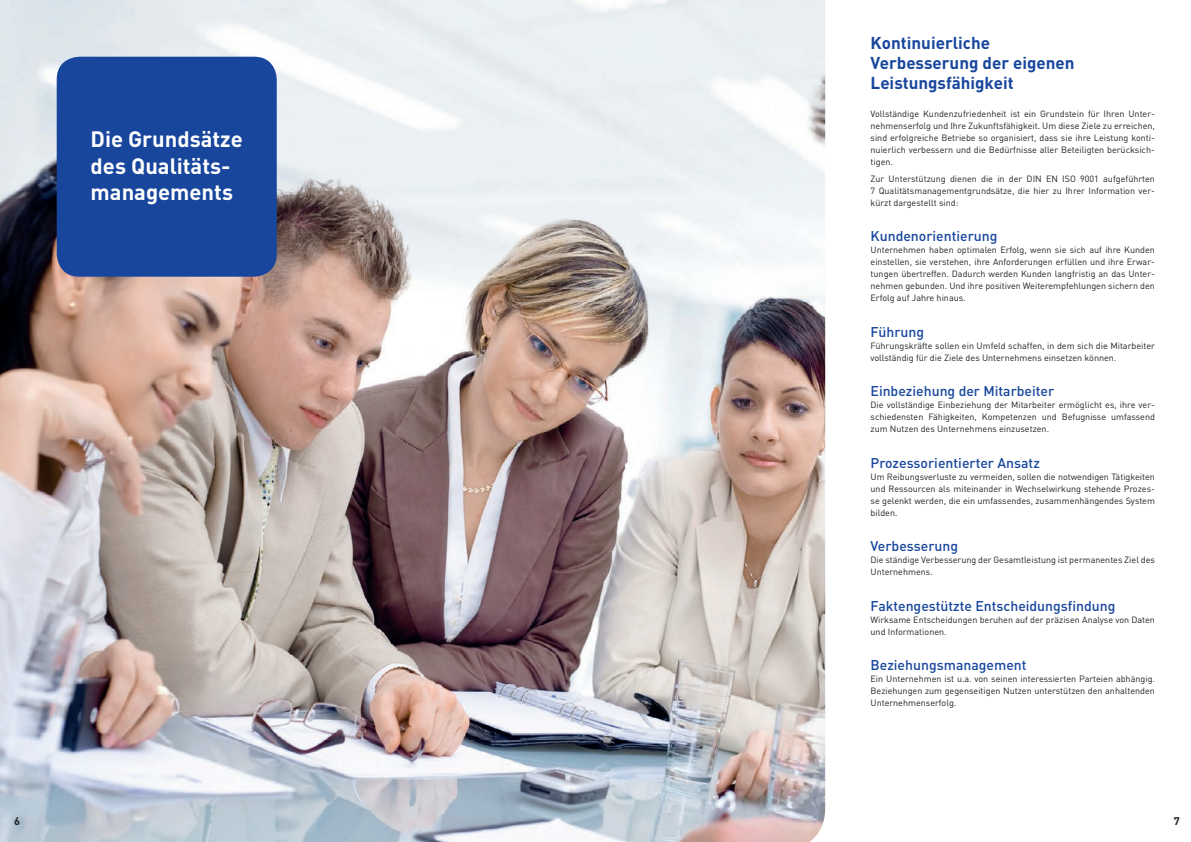
<style>
.page{position:relative;width:1191px;height:842px;background:#fff}
.page>*{position:absolute;margin:0;border:0;box-sizing:border-box;transform-origin:0 0}
.t1{font:700 22px/26.4px "DIN Pro";color:#fff}
.t2{font:700 17px/20px "DIN Pro";color:#18469d}
.t3{font:500 14px "DIN Pro";color:#18469d}
.t4{font:700 11px "DIN Pro";color:#231f20}
.t5{font:9px/12px "DINOT";color:#231f20;text-align:justify}
</style>
<div class="page">
<img style="left:0;top:0;width:825px;height:842px">
<div style="left:57px;top:57px;width:220px;height:220px;background:#18469d;border-radius:23px"></div>
<h1 class="t1" style="left:91px;top:125px;width:154px">Die Grundsätze des Qualitäts&shy;managements</h1>
<h2 class="t2" style="left:870px;top:32px;width:205px">Kontinuierliche<br>Verbesserung der eigenen<br>Leistungsfähigkeit</h2>
<p class="t5" style="left:870px;top:108px;width:286px">Vollständige Kundenzufriedenheit ist ein Grundstein für Ihren Unter&shy;nehmenserfolg und Ihre Zukunftsfähigkeit. Um diese Ziele zu erreichen, sind erfolgreiche Betriebe so organisiert, dass sie ihre Leistung konti&shy;nuierlich verbessern und die Bedürfnisse aller Beteiligten berücksich&shy;tigen.</p>
<p class="t5" style="left:870px;top:172px;width:286px">Zur Unterstützung dienen die in der DIN EN ISO 9001 aufgeführten 7 Qualitätsmanagementgrundsätze, die hier zu Ihrer Information ver&shy;kürzt dargestellt sind:</p>
<h3 class="t3" style="left:870px;top:225px;width:128px">Kundenorientierung</h3>
<p class="t5" style="left:870px;top:243px;width:286px">Unternehmen haben optimalen Erfolg, wenn sie sich auf ihre Kunden einstellen, sie verstehen, ihre Anforderungen erfüllen und ihre Erwar&shy;tungen übertreffen. Dadurch werden Kunden langfristig an das Unter&shy;nehmen gebunden. Und ihre positiven Weiterempfehlungen sichern den Erfolg auf Jahre hinaus.</p>
<h3 class="t3" style="left:870px;top:320px;width:55px">Führung</h3>
<p class="t5" style="left:870px;top:339px;width:286px">Führungskräfte sollen ein Umfeld schaffen, in dem sich die Mitarbeiter vollständig für die Ziele des Unternehmens einsetzen können.</p>
<h3 class="t3" style="left:870px;top:380px;width:185px">Einbeziehung der Mitarbeiter</h3>
<p class="t5" style="left:870px;top:398px;width:286px">Die vollständige Einbeziehung der Mitarbeiter ermöglicht es, ihre ver&shy;schiedensten Fähigkeiten, Kompetenzen und Befugnisse umfassend zum Nutzen des Unternehmens einzusetzen.</p>
<h3 class="t3" style="left:870px;top:451px;width:171px">Prozessorientierter Ansatz</h3>
<p class="t5" style="left:870px;top:470px;width:286px">Um Reibungsverluste zu vermeiden, sollen die notwendigen Tätigkeiten und Ressourcen als miteinander in Wechselwirkung stehende Prozes&shy;se gelenkt werden, die ein umfassendes, zusammenhängendes System bilden.</p>
<h3 class="t3" style="left:870px;top:535px;width:89px">Verbesserung</h3>
<p class="t5" style="left:870px;top:553px;width:286px">Die ständige Verbesserung der Gesamtleistung ist permanentes Ziel des<br>Unternehmens.</p>
<h3 class="t3" style="left:870px;top:594px;width:246px">Faktengestützte Entscheidungsfindung</h3>
<p class="t5" style="left:870px;top:613px;width:286px">Wirksame Entscheidungen beruhen auf der präzisen Analyse von Daten und Informationen.</p>
<h3 class="t3" style="left:870px;top:654px;width:158px">Beziehungsmanagement</h3>
<p class="t5" style="left:870px;top:672px;width:286px">Ein Unternehmen ist u.a. von seinen interessierten Parteien abhängig.<br>Beziehungen zum gegenseitigen Nutzen unterstützen den anhaltenden Unternehmenserfolg.</p>
<p class="t4" style="left:14px;top:814px;width:7px">6</p>
<p class="t4" style="left:1173px;top:814px;width:7px">7</p>
</div>
